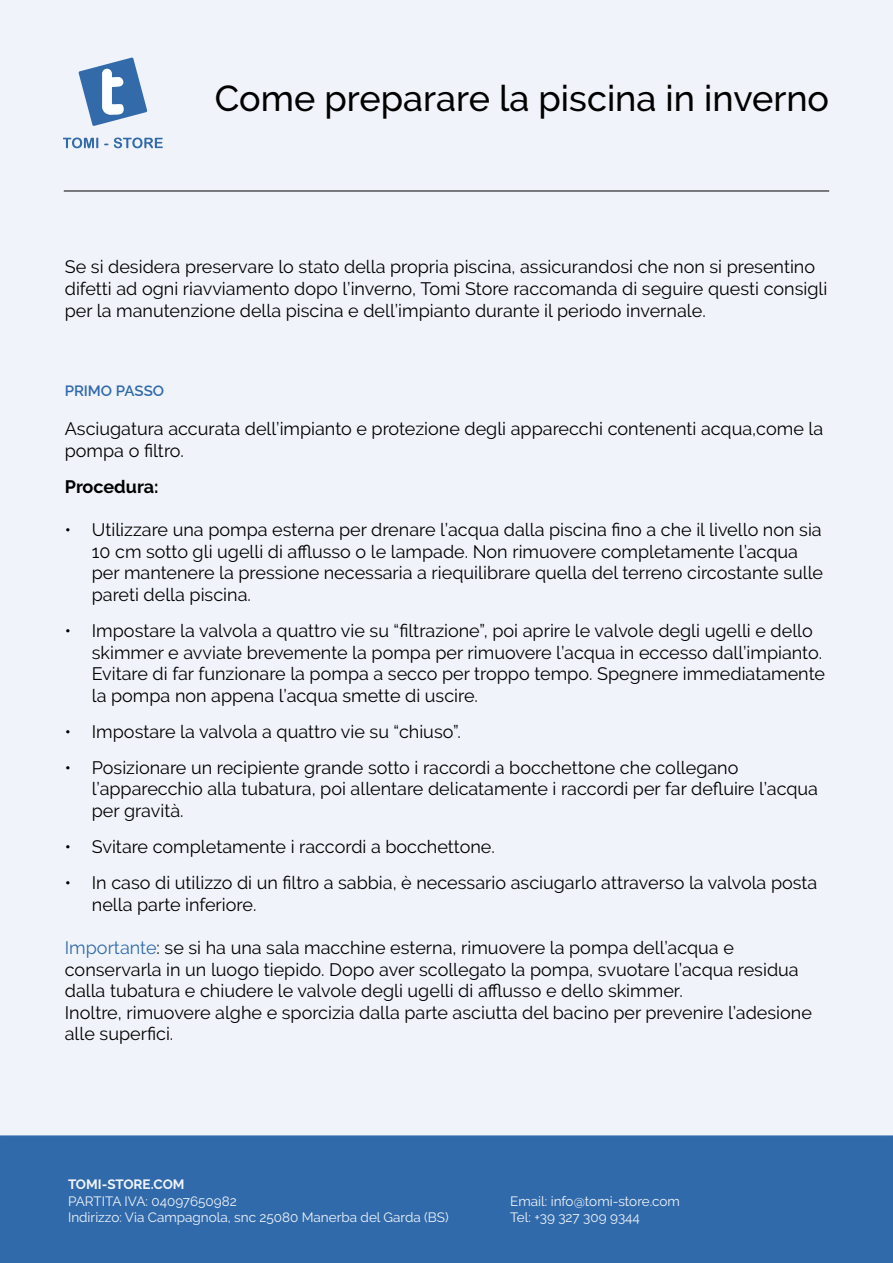
<style>
.page{position:relative;width:893px;height:1263px;background:#fff}
.page>*{position:absolute;margin:0;border:0;box-sizing:border-box;transform-origin:0 0}
.t1{font:500 36px "Raleway";color:#000}
.t2{font:18px/21.6px "Raleway";color:#000}
.t3{font:700 18px "Raleway";color:#000}
.t4{font:100 15px "Raleway";letter-spacing:-.005em;color:#316aab}
.t5{font:13.5px/16.2px "Raleway";color:#f0f4fa}
.t6{font:700 13.5px "Raleway";color:#f0f4fa}
.s1{color:#316aab}
</style>
<div class="page">
<div style="left:0;top:0;width:893px;height:1135px;background:#f0f4fa"></div>
<hr style="left:64px;top:191px;width:765px;height:1px;background:#000">
<div style="left:0;top:1135px;width:893px;height:128px;background:#316aab;border:2px solid #316aab"></div>
<svg style="left:78px;top:57px;width:69px;height:69px"></svg>
<svg style="left:63px;top:138px;width:35px;height:10px"></svg>
<svg style="left:114px;top:138px;width:48px;height:10px"></svg>
<h1 class="t1" style="left:215px;top:85px;width:616px">Come preparare la piscina in inverno</h1>
<p class="t2" style="left:65px;top:258px;width:764px">Se si desidera preservare lo stato della propria piscina, assicurandosi che non si presentino difetti ad ogni riavviamento dopo l’inverno, Tomi Store raccomanda di seguire questi consigli per la manutenzione della piscina e dell’impianto durante il periodo invernale.</p>
<p class="t4" style="left:65px;top:382px;width:101px">PRIMO PASSO</p>
<p class="t2" style="left:65px;top:420px;width:760px">Asciugatura accurata dell’impianto e protezione degli apparecchi contenenti acqua,come la pompa o filtro.</p>
<p class="t3" style="left:65px;top:476px;width:95px">Procedura:</p>
<p class="t2" style="left:92px;top:521px;width:733px;text-indent:-27px">• Utilizzare una pompa esterna per drenare l’acqua dalla piscina fino a che il livello non sia 10 cm sotto gli ugelli di afflusso o le lampade. Non rimuovere completamente l’acqua per mantenere la pressione necessaria a riequilibrare quella del terreno circostante sulle pareti della piscina.</p>
<p class="t2" style="left:92px;top:622px;width:735px;text-indent:-27px">• Impostare la valvola a quattro vie su “filtrazione”, poi aprire le valvole degli ugelli e dello skimmer e avviate brevemente la pompa per rimuovere l’acqua in eccesso dall’impianto.<br>Evitare di far funzionare la pompa a secco per troppo tempo. Spegnere immediatamente la pompa non appena l’acqua smette di uscire.</p>
<p class="t2" style="left:65px;top:722px;width:397px">• Impostare la valvola a quattro vie su “chiuso”.</p>
<p class="t2" style="left:92px;top:758px;width:728px;text-indent:-27px">• Posizionare un recipiente grande sotto i raccordi a bocchettone che collegano l’apparecchio alla tubatura, poi allentare delicatamente i raccordi per far defluire l’acqua per gravità.</p>
<p class="t2" style="left:65px;top:838px;width:432px">• Svitare completamente i raccordi a bocchettone.</p>
<p class="t2" style="left:92px;top:874px;width:727px;text-indent:-27px">• In caso di utilizzo di un filtro a sabbia, è necessario asciugarlo attraverso la valvola posta nella parte inferiore.</p>
<p class="t2" style="left:65px;top:938px;width:749px"><span class="s1">Importante</span>: se si ha una sala macchine esterna, rimuovere la pompa dell’acqua e conservarla in un luogo tiepido. Dopo aver scollegato la pompa, svuotare l’acqua residua dalla tubatura e chiudere le valvole degli ugelli di afflusso e dello skimmer.<br>Inoltre, rimuovere alghe e sporcizia dalla parte asciutta del bacino per prevenire l’adesione alle superfici.</p>
<p class="t6" style="left:68px;top:1177px;width:118px">TOMI-STORE.COM</p>
<p class="t5" style="left:68px;top:1194px;width:382px">PARTITA IVA: 04097650982<br>Indirizzo: Via Campagnola, snc 25080 Manerba del Garda (BS)</p>
<p class="t5" style="left:510px;top:1194px;width:171px">Email: info@tomi-store.com<br>Tel: +39 327 309 9344</p>
</div>
